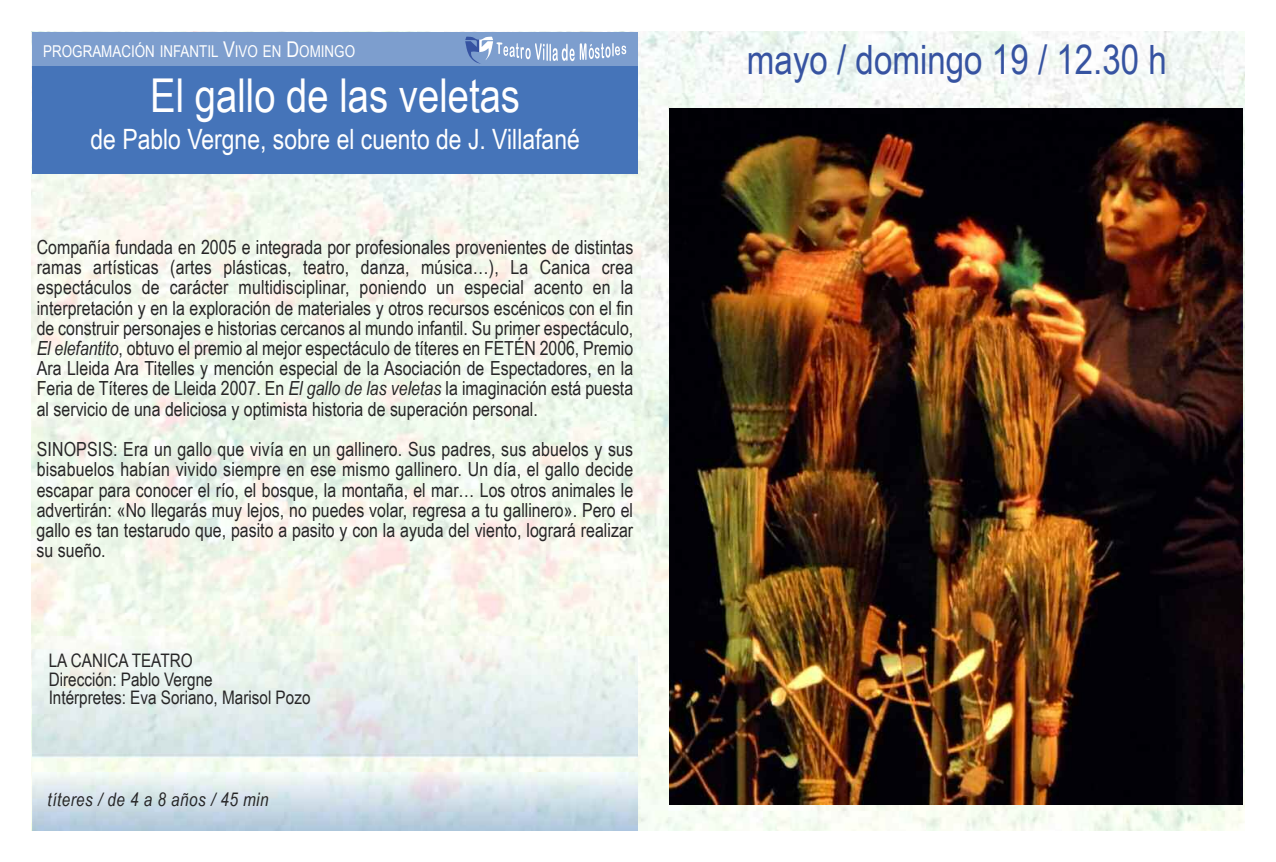
<style>
.page{position:relative;width:1276px;height:862px;background:#fff}
.page>*{position:absolute;margin:0;border:0;box-sizing:border-box;transform-origin:0 0}
.t1{font:46.57px "Arial Narrow";color:#fff}
.t2{font:40.5px "Arial Narrow";color:#3653a1}
.t3{font:27.9px "Arial Narrow";color:#fff}
.t4{font:19.35px/20.2px "Arial Narrow";color:#272627;text-align:justify}
.t5{font:18.68px/18.7px "Arial Narrow";color:#272627}
.t6{font:italic 18.68px "Arial Narrow";letter-spacing:.025em;color:#272627}
.t7{font:16.2px "Arial Narrow";color:#fff}
.s1{font-size:21.82px}
.s2{font-style:italic}
</style>
<div class="page">
<img style="left:32px;top:32px;width:1212px;height:797px">
<div style="left:32px;top:32px;width:606px;height:142px;background:#4574b9"></div>
<img style="left:32px;top:636px;width:606px;height:120px">
<img style="left:32px;top:772px;width:606px;height:57px">
<img style="left:638px;top:32px;width:1px;height:33px">
<div style="left:32px;top:32px;width:606px;height:33px;background:#7d9ece"></div>
<svg style="left:465px;top:37px;width:161px;height:27px"></svg>
<img style="left:669px;top:108px;width:573px;height:695px">
<p class="t7" style="left:43px;top:42px;width:313px">programación infantil <span class="s1">V</span>iVo en <span class="s1">D</span>omingo</p>
<h1 class="t1" style="left:150px;top:68px;width:371px">el gallo de las veletas</h1>
<h3 class="t3" style="left:91px;top:123px;width:491px">de pablo Vergne, sobre el cuento de J. Villafané</h3>
<p class="t4" style="left:37px;top:236px;width:598px">compañía fundada en 2005 e integrada por profesionales provenientes de distintas ramas artísticas (artes plásticas, teatro, danza, música…), la canica crea espectáculos de carácter multidisciplinar, poniendo un especial acento en la interpretación y en la exploración de materiales y otros recursos escénicos con el fin de construir personajes e historias cercanos al mundo infantil. Su primer espectáculo, <span class="s2">El elefantito</span>, obtuvo el premio al mejor espectáculo de títeres en fetÉn 2006, premio ara lleida ara titelles y mención especial de la asociación de espectadores, en la feria de títeres de lleida 2007. en <span class="s2">El gallo de las veletas</span> la imaginación está puesta al servicio de una deliciosa y optimista historia de superación personal.</p>
<p class="t4" style="left:37px;top:438px;width:598px">SinopSiS: era un gallo que vivía en un gallinero. Sus padres, sus abuelos y sus bisabuelos habían vivido siempre en ese mismo gallinero. Un día, el gallo decide escapar para conocer el río, el bosque, la montaña, el mar… los otros animales le advertirán: «no llegarás muy lejos, no puedes volar, regresa a tu gallinero». pero el gallo es tan testarudo que, pasito a pasito y con la ayuda del viento, logrará realizar su sueño.</p>
<p class="t5" style="left:49px;top:650px;width:263px">la canica teatro<br>Dirección: pablo Vergne<br>intérpretes: eva Soriano, marisol pozo</p>
<p class="t6" style="left:48px;top:788px;width:222px">títeres / de 4 a 8 años / 45 min</p>
<h2 class="t2" style="left:747px;top:36px;width:421px">mayo / domingo 19 / 12.30 h</h2>
</div>
